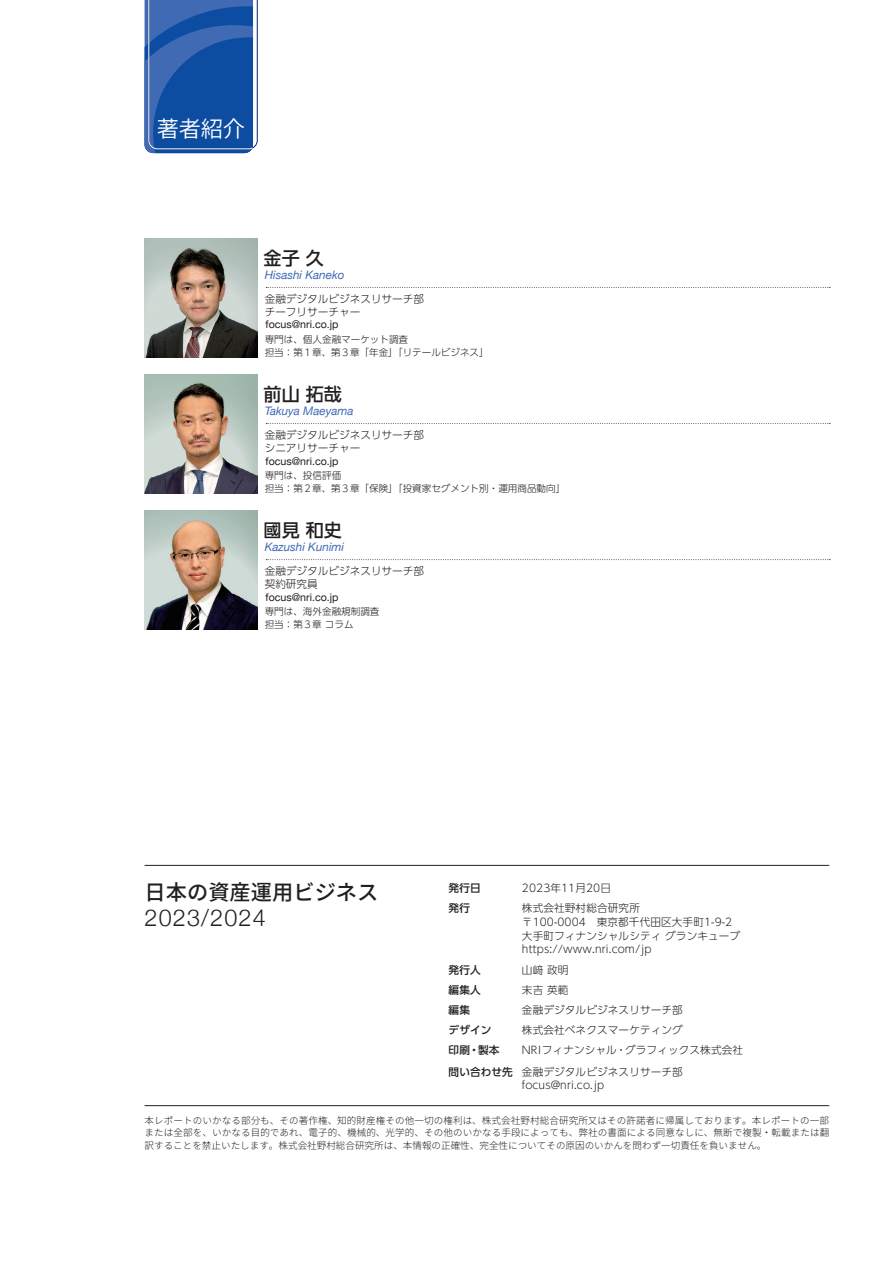
<style>
.page{position:relative;width:893px;height:1263px;background:#fff}
.page>*{position:absolute;margin:0;border:0;box-sizing:border-box;transform-origin:0 0}
.t1{font:300 23.4px "Helvetica Neue";letter-spacing:.05em;color:#231f20}
.t2{font:600 22.35px "Noto Sans CJ Kjp";color:#fff}
.t3{font:500 21.3px "Noto Sans CJ Kjp";color:#231f20}
.t4{font:500 18px "UD Shin Go Pro";color:#231f20}
.t5{font:italic 11.7px "Helvetica Neue";color:#406ab4}
.t6{font:300 10.65px/20.2px "UD Shin Go Pro";letter-spacing:.01em;color:#231f20}
.t7{font:10.65px "Helvetica Neue";color:#231f20}
.t8{font:500 10.65px/20.2px "UD Shin Go Pro";letter-spacing:.01em;color:#231f20}
.t9{font:300 9.6px/12.8px "Noto Sans CJ Kjp";color:#231f20;text-align:justify}
.t10{font:300 9.6px/12.8px "UD Shin Go Pro";color:#231f20}
</style>
<div class="page">
<hr style="left:145px;top:865px;width:684px;height:1px;background:#231f20">
<hr style="left:145px;top:1105px;width:684px;height:1px;background:#231f20">
<svg style="left:145px;top:0;width:113px;height:153px;background:#285daa"></svg>
<svg style="left:266px;top:559px;width:564px;height:1px"></svg>
<svg style="left:266px;top:423px;width:564px;height:1px"></svg>
<svg style="left:266px;top:287px;width:564px;height:1px"></svg>
<img style="left:145px;top:510px;width:112px;height:119px">
<img style="left:145px;top:374px;width:112px;height:119px">
<img style="left:145px;top:238px;width:112px;height:119px">
<h2 class="t2" style="left:157px;top:117px;width:90px">著者紹介</h2>
<h3 class="t4" style="left:264px;top:243px;width:62px">金子久</h3>
<p class="t5" style="left:265px;top:266px;width:81px">Hisashi Kaneko</p>
<p class="t6" style="left:265px;top:292px;width:161px;line-height:12.8px">金融デジタルビジネスリサーチ部チーフリサーチャー</p>
<p class="t7" style="left:266px;top:317px;width:74px">focus@nri.co.jp</p>
<p class="t10" style="left:265px;top:332px;width:226px">専門は、個人金融マーケット調査<br>担当：第1章、第3章「年金」「リテールビジネス」</p>
<h3 class="t4" style="left:264px;top:379px;width:80px">前山拓哉</h3>
<p class="t5" style="left:265px;top:402px;width:90px">Takuya Maeyama</p>
<p class="t6" style="left:265px;top:428px;width:161px;line-height:12.8px">金融デジタルビジネスリサーチ部シニアリサーチャー</p>
<p class="t7" style="left:266px;top:453px;width:74px">focus@nri.co.jp</p>
<p class="t10" style="left:265px;top:468px;width:302px">専門は、投信評価<br>担当：第2章、第3章「保険」「投資家セグメント別・運用商品動向」</p>
<h3 class="t4" style="left:264px;top:515px;width:80px">國見和史</h3>
<p class="t5" style="left:265px;top:538px;width:81px">Kazushi Kunimi</p>
<p class="t6" style="left:265px;top:564px;width:161px;line-height:12.8px">金融デジタルビジネスリサーチ部契約研究員</p>
<p class="t7" style="left:266px;top:589px;width:74px">focus@nri.co.jp</p>
<p class="t10" style="left:265px;top:605px;width:116px">専門は、海外金融規制調査担当：第3章 コラム</p>
<h3 class="t3" style="left:145px;top:880px;width:235px">日本の資産運用ビジネス</h3>
<h1 class="t1" style="left:145px;top:899px;width:123px">2023/2024</h1>
<p class="t8" style="left:449px;top:877px;width:34px">発行日発行</p>
<p class="t6" style="left:522px;top:877px;width:119px">2023年11月20日<br>株式会社野村総合研究所</p>
<p class="t6" style="left:522px;top:914px;width:220px;line-height:13.8px">〒100-0004　東京都千代田区大手町1-9-2大手町フィナンシャルシティ グランキューブhttps://www.nri.com/jp</p>
<p class="t6" style="left:522px;top:959px;width:223px">山﨑 政明<br>末吉 英範<br>金融デジタルビジネスリサーチ部<br>株式会社ベネクスマーケティング<br>NRIフィナンシャル・グラフィックス株式会社</p>
<p class="t6" style="left:522px;top:1064px;width:162px;line-height:13.8px">金融デジタルビジネスリサーチ部focus@nri.co.jp</p>
<p class="t8" style="left:449px;top:959px;width:52px">発行人<br>編集人<br>編集<br>デザイン印刷・製本</p>
<p class="t8" style="left:449px;top:1061px;width:66px">問い合わせ先</p>
<p class="t9" style="left:145px;top:1114px;width:686px">本レポートのいかなる部分も、その著作権、知的財産権その他一切の権利は、株式会社野村総合研究所又はその許諾者に帰属しております。本レポートの一部または全部を、いかなる目的であれ、電子的、機械的、光学的、その他のいかなる手段によっても、弊社の書面による同意なしに、無断で複製・転載または翻訳することを禁止いたします。株式会社野村総合研究所は、本情報の正確性、完全性についてその原因のいかんを問わず一切責任を負いません。</p>
</div>
